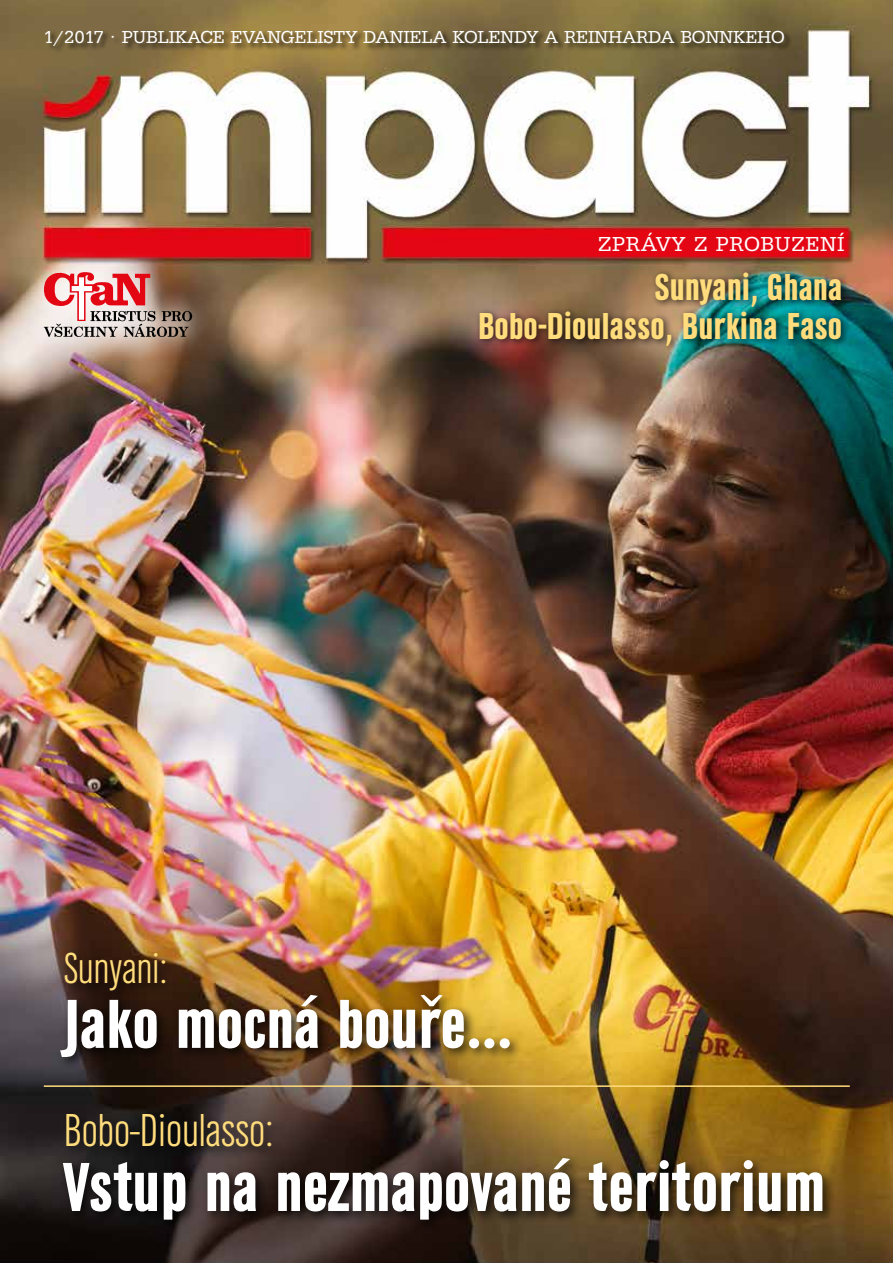
<style>
.page{position:relative;width:893px;height:1263px;background:#fff}
.page>*{position:absolute;margin:0;border:0;box-sizing:border-box;transform-origin:0 0}
.t1{font:72px "URW Grotesk TOT Bol Con";color:#fff}
.t2{font:48px "URW Grotesk TOT Lig Con";color:#ffdc7c}
.t3{font:45px "URW Grotesk TOT Lig Con";color:#ffdc7c}
.t4{font:39px/39px "URW Grotesk TOT Bol Con";color:#ffdc7c;text-align:right}
.t5{font:21px "URW Egyptienne TOT";letter-spacing:.03em;color:#fff}
.t6{font:18px "URW Egyptienne TOT";letter-spacing:-.01em;color:#fff}
</style>
<div class="page">
<img style="left:0;top:0;width:893px;height:1263px">
<div style="left:475px;top:268px;width:375px;height:86px;background:#000;opacity:.75"></div>
<div style="left:45px;top:30px;width:748px;height:25px;background:#000;opacity:.75"></div>
<div style="left:56px;top:948px;width:467px;height:122px;background:#000;opacity:.75"></div>
<div style="left:59px;top:1109px;width:776px;height:124px;background:#000;opacity:.75"></div>
<hr style="left:44px;top:1085px;width:806px;height:2px;background:#ffdc7c">
<div style="left:21px;top:249px;width:194px;height:111px;background:#fff;opacity:.75"></div>
<svg style="left:44px;top:272px;width:148px;height:65px;background:#bf8883"></svg>
<p class="t6" style="left:44px;top:26px;width:743px">1/2017 · PUBLIKACE EVANGELISTY DANIELA KOLENDY A REINHARDA BONNKEHO</p>
<p class="t5" style="left:598px;top:232px;width:248px">ZPRÁVY Z PROBUZENÍ</p>
<h3 class="t4" style="left:478px;top:268px;width:366px">Sunyani, Ghana<br>Bobo-Dioulasso, Burkina Faso</h3>
<h3 class="t3" style="left:64px;top:945px;width:105px">Sunyani:</h3>
<h1 class="t1" style="left:64px;top:985px;width:450px">Jako mocná bouře...</h1>
<h2 class="t2" style="left:64px;top:1106px;width:211px">Bobo-Dioulasso:</h2>
<h1 class="t1" style="left:64px;top:1148px;width:763px">Vstup na nezmapované teritorium</h1>
</div>
